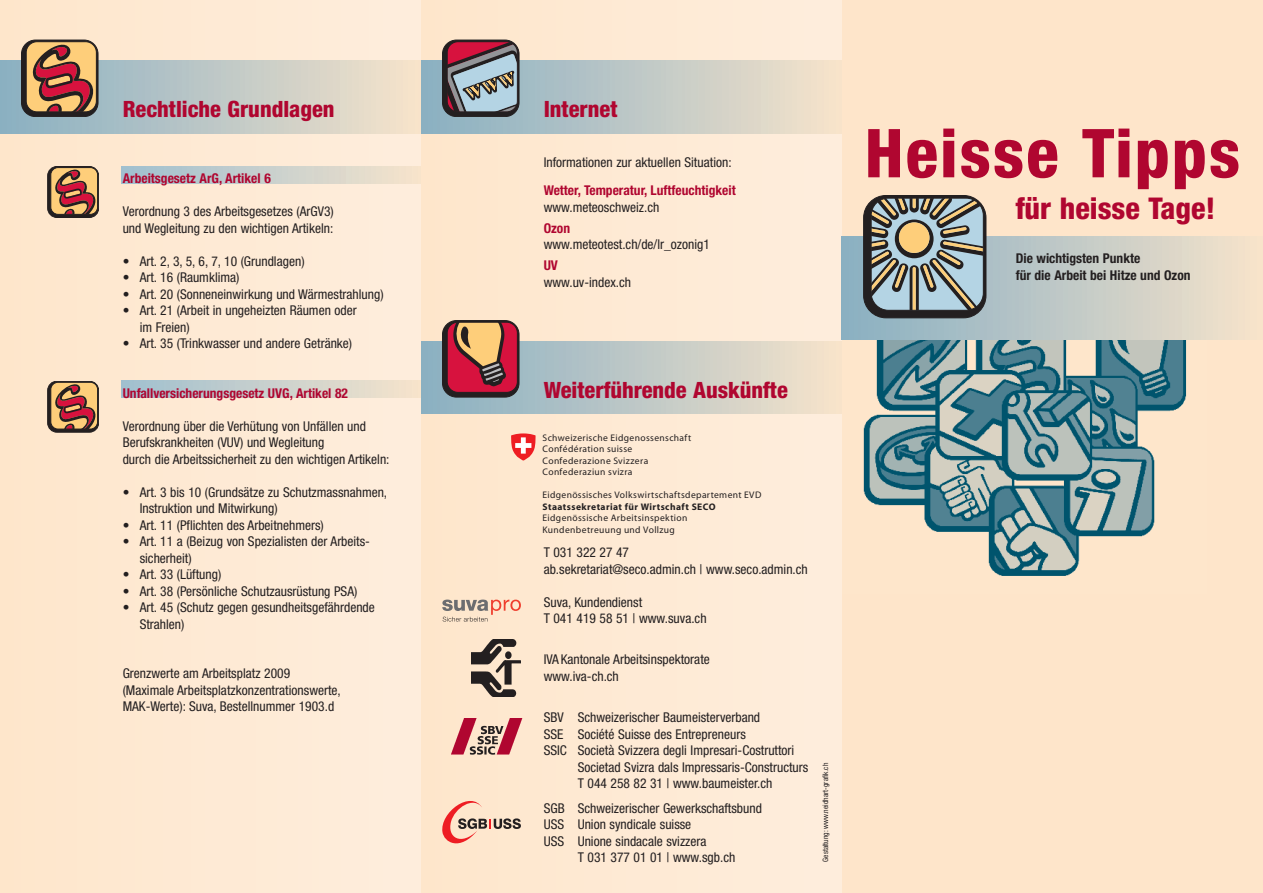
<style>
.page{position:relative;width:1263px;height:893px;background:#fff}
.page>*{position:absolute;margin:0;border:0;box-sizing:border-box;transform-origin:0 0}
.t1{font:800 condensed 67.5px "Helvetica Neue";letter-spacing:.03em;color:#b00630}
.t2{font:800 condensed 30px "Helvetica Neue";color:#b00630}
.tips_u-titel{font:800 condensed 22.5px "Helvetica Neue";color:#b00630}
.tips_text{font:condensed 13.5px/16.5px "Helvetica Neue";color:#231f20}
.tips_text_bold{font:condensed 13.5px/16.5px "Helvetica Neue";color:#231f20}
.tips_text_bold-2{font:700 condensed 13.5px "Helvetica Neue";color:#b00630}
.tips_text_bold-3{font:700 condensed 13.5px/16.5px "Helvetica Neue";color:#231f20}
.t3{font:9.6px "Myriad";letter-spacing:.04em;color:#231f20}
.t4{font:700 9.6px "Myriad";letter-spacing:.045em;color:#231f20}
.tips_text-2{font:condensed 7.5px "Helvetica Neue";color:#231f20}
</style>
<div class="page">
<div style="left:421px;top:0;width:421px;height:893px;background:#feead5"></div>
<div style="left:421px;top:61px;width:421px;height:72px;background:linear-gradient(to right,#86aec1,#f5e3cb)"></div>
<img style="left:472px;top:640px;width:49px;height:56px">
<div style="left:0;top:0;width:421px;height:893px;background:#feead5"></div>
<div style="left:121px;top:166px;width:300px;height:17px;background:linear-gradient(to right,#9ebfcf,#f6e3cb)"></div>
<div style="left:121px;top:381px;width:300px;height:17px;background:linear-gradient(to right,#9ebfcf,#f6e3cb)"></div>
<div style="left:842px;top:0;width:421px;height:893px;background:#fee5ca"></div>
<img style="left:863px;top:340px;width:324px;height:236px">
<div style="left:842px;top:237px;width:421px;height:103px;background:linear-gradient(to right,#86adc0,#f5e3cb)"></div>
<div style="left:0;top:61px;width:421px;height:72px;background:linear-gradient(to right,#86aec1,#f5e3cb)"></div>
<div style="left:21px;top:40px;width:77px;height:77px;background:#231f20;border-radius:14px"></div>
<div style="left:21px;top:40px;width:77px;height:77px;border:1px solid #231f20;border-radius:14px"></div>
<svg style="left:27px;top:42px;width:69px;height:70px"></svg>
<div style="left:26px;top:41px;width:71px;height:71px;border:1px solid #231f20;border-radius:11px"></div>
<div style="left:442px;top:40px;width:77px;height:77px;background:#231f20;border-radius:14px"></div>
<div style="left:442px;top:40px;width:77px;height:77px;border:1px solid #231f20;border-radius:14px"></div>
<svg style="left:447px;top:42px;width:70px;height:70px"></svg>
<div style="left:447px;top:41px;width:71px;height:71px;border:1px solid #231f20;border-radius:11px"></div>
<div style="left:421px;top:341px;width:421px;height:73px;background:linear-gradient(to right,#82a8bb,#f7e5cd)"></div>
<div style="left:442px;top:321px;width:77px;height:76px;background:#231f20;border-radius:14px"></div>
<div style="left:442px;top:320px;width:77px;height:77px;border:1px solid #231f20;border-radius:14px"></div>
<div style="left:447px;top:322px;width:70px;height:70px;background:#d7123e;border-radius:11px"></div>
<svg style="left:448px;top:322px;width:58px;height:65px"></svg>
<div style="left:447px;top:322px;width:71px;height:71px;border:1px solid #231f20;border-radius:11px"></div>
<div style="left:864px;top:195px;width:122px;height:123px;background:#231f20;border-radius:22px"></div>
<div style="left:863px;top:195px;width:123px;height:123px;border:1px solid #231f20;border-radius:22px"></div>
<svg style="left:871px;top:198px;width:112px;height:112px"></svg>
<div style="left:899px;top:222px;width:30px;height:31px;background:#fece7a;border-radius:50%"></div>
<div style="left:871px;top:198px;width:113px;height:113px;border:1px solid #231f20;border-radius:17px"></div>
<div style="left:48px;top:166px;width:51px;height:51px;background:#2a2422;border-radius:9px"></div>
<div style="left:48px;top:166px;width:51px;height:52px;border:1px solid #231f20;border-radius:9px"></div>
<svg style="left:51px;top:168px;width:47px;height:46px"></svg>
<div style="left:51px;top:167px;width:47px;height:47px;border:1px solid #231f20;border-radius:7px"></div>
<div style="left:48px;top:381px;width:51px;height:51px;background:#231f20;border-radius:9px"></div>
<div style="left:48px;top:381px;width:51px;height:51px;border:1px solid #231f20;border-radius:9px"></div>
<svg style="left:51px;top:382px;width:47px;height:47px"></svg>
<div style="left:51px;top:382px;width:47px;height:47px;border:1px solid #231f20;border-radius:7px"></div>
<img style="left:451px;top:718px;width:71px;height:37px">
<svg style="left:442px;top:801px;width:79px;height:42px"></svg>
<svg style="left:511px;top:433px;width:25px;height:27px"></svg>
<svg style="left:442px;top:600px;width:79px;height:22px"></svg>
<p class="tips_u-titel" style="left:123px;top:95px;width:213px">Rechtliche Grundlagen</p>
<p class="tips_text_bold-2" style="left:123px;top:170px;width:150px">Arbeitsgesetz ArG, Artikel 6</p>
<p class="tips_text" style="left:123px;top:203px;width:213px">Verordnung 3 des Arbeitsgesetzes (ArGV3)</p>
<p class="tips_text" style="left:123px;top:219px;width:212px">und Wegleitung zu den wichtigen Artikeln:</p>
<p class="tips_text" style="left:123px;top:252px;width:183px">• Art. 2, 3, 5, 6, 7, 10 (Grundlagen)</p>
<p class="tips_text" style="left:123px;top:269px;width:118px">• Art. 16 (Raumklima)</p>
<p class="tips_text" style="left:123px;top:285px;width:262px">• Art. 20 (Sonneneinwirkung und Wärmestrahlung)</p>
<p class="tips_text" style="left:140px;top:302px;width:219px;text-indent:-17px">• Art. 21 (Arbeit in ungeheizten Räumen oder im Freien)</p>
<p class="tips_text" style="left:123px;top:335px;width:231px">• Art. 35 (Trinkwasser und andere Getränke)</p>
<p class="tips_text_bold-2" style="left:123px;top:385px;width:227px">Unfallversicherungsgesetz UVG, Artikel 82</p>
<p class="tips_text" style="left:123px;top:417px;width:245px">Verordnung über die Verhütung von Unfällen und</p>
<p class="tips_text" style="left:123px;top:434px;width:203px">Berufskrankheiten (VUV) und Wegleitung</p>
<p class="tips_text" style="left:123px;top:450px;width:268px">durch die Arbeitssicherheit zu den wichtigen Artikeln:</p>
<p class="tips_text" style="left:140px;top:483px;width:249px;text-indent:-17px">• Art. 3 bis 10 (Grundsätze zu Schutzmassnahmen,<br>Instruktion und Mitwirkung)</p>
<p class="tips_text" style="left:123px;top:516px;width:203px">• Art. 11 (Pflichten des Arbeitnehmers)</p>
<p class="tips_text" style="left:140px;top:533px;width:230px;text-indent:-17px">• Art. 11 a (Beizug von Spezialisten der Arbeits&shy;sicherheit)</p>
<p class="tips_text" style="left:123px;top:566px;width:100px">• Art. 33 (Lüftung)</p>
<p class="tips_text" style="left:123px;top:582px;width:236px">• Art. 38 (Persönliche Schutzausrüstung PSA)</p>
<p class="tips_text" style="left:140px;top:599px;width:237px;text-indent:-17px">• Art. 45 (Schutz gegen gesundheitsgefährdende<br>Strahlen)</p>
<p class="tips_text_bold" style="left:123px;top:665px;width:169px">Grenzwerte am Arbeitsplatz 2009</p>
<p class="tips_text_bold" style="left:123px;top:681px;width:220px">(Maximale Arbeitsplatzkonzentrationswerte,<br>MAK-Werte): Suva, Bestellnummer 1903.d</p>
<p class="tips_u-titel" style="left:544px;top:95px;width:75px">Internet</p>
<p class="tips_text_bold" style="left:544px;top:153px;width:189px">Informationen zur aktuellen Situation:</p>
<p class="tips_text_bold-2" style="left:544px;top:182px;width:194px">Wetter, Temperatur, Luftfeuchtigkeit</p>
<p class="tips_text" style="left:544px;top:198px;width:117px">www.meteoschweiz.ch</p>
<p class="tips_text_bold-2" style="left:544px;top:220px;width:28px">Ozon</p>
<p class="tips_text" style="left:544px;top:236px;width:168px">www.meteotest.ch/de/lr_ozonig1</p>
<p class="tips_text_bold-2" style="left:544px;top:257px;width:16px">UV</p>
<p class="tips_text" style="left:544px;top:273px;width:89px">www.uv-index.ch</p>
<p class="tips_u-titel" style="left:544px;top:376px;width:246px">Weiterführende Auskünfte</p>
<p class="t3" style="left:542px;top:433px;width:150px">Schweizerische Eidgenossenschaft</p>
<p class="t3" style="left:542px;top:444px;width:91px">Confédération suisse</p>
<p class="t3" style="left:542px;top:456px;width:107px">Confederazione Svizzera</p>
<p class="t3" style="left:542px;top:467px;width:91px">Confederaziun svizra</p>
<p class="t3" style="left:542px;top:490px;width:220px">Eidgenössisches Volkswirtschaftsdepartement EVD</p>
<p class="t4" style="left:542px;top:502px;width:174px">Staatssekretariat für Wirtschaft SECO</p>
<p class="t3" style="left:542px;top:513px;width:146px">Eidgenössische Arbeitsinspektion</p>
<p class="t3" style="left:542px;top:525px;width:134px">Kundenbetreuung und Vollzug</p>
<p class="tips_text" style="left:544px;top:544px;width:87px">T 031 322 27 47</p>
<p class="tips_text" style="left:544px;top:560px;width:266px">ab.sekretariat@seco.admin.ch | www.seco.admin.ch</p>
<p class="tips_text" style="left:544px;top:593px;width:100px">Suva, Kundendienst</p>
<p class="tips_text" style="left:544px;top:610px;width:164px">T 041 419 58 51 | www.suva.ch</p>
<p class="tips_text" style="left:544px;top:651px;width:168px">IVA Kantonale Arbeitsinspektorate</p>
<p class="tips_text" style="left:544px;top:668px;width:77px">www.iva-ch.ch</p>
<p class="tips_text" style="left:544px;top:709px;width:218px">SBV Schweizerischer Baumeisterverband</p>
<p class="tips_text" style="left:544px;top:725px;width:204px">SSE Société Suisse des Entrepreneurs</p>
<p class="tips_text" style="left:544px;top:742px;width:252px">SSIC Società Svizzera degli Impresari-Costruttori</p>
<p class="tips_text" style="left:578px;top:758px;width:232px">Societad Svizra dals Impressaris-Constructurs</p>
<p class="tips_text" style="left:578px;top:775px;width:196px">T 044 258 82 31 | www.baumeister.ch</p>
<p class="tips_text" style="left:544px;top:800px;width:220px">SGB Schweizerischer Gewerkschaftsbund</p>
<p class="tips_text" style="left:544px;top:816px;width:149px">USS Union syndicale suisse</p>
<p class="tips_text" style="left:544px;top:833px;width:164px">USS Unione sindacale svizzera</p>
<p class="tips_text" style="left:578px;top:849px;width:159px">T 031 377 01 01 | www.sgb.ch</p>
<p class="tips_text-2" style="left:821px;top:862px;width:100px;rotate:-90deg">Gestaltung: www.neidhart-grafik.ch</p>
<p class="t1" style="left:865px;top:111px;width:377px">Heisse Tipps</p>
<p class="t2" style="left:1016px;top:189px;width:201px">für heisse Tage!</p>
<p class="tips_text_bold-3" style="left:1016px;top:250px;width:176px">Die wichtigsten Punkte<br>für die Arbeit bei Hitze und Ozon</p>
</div>
